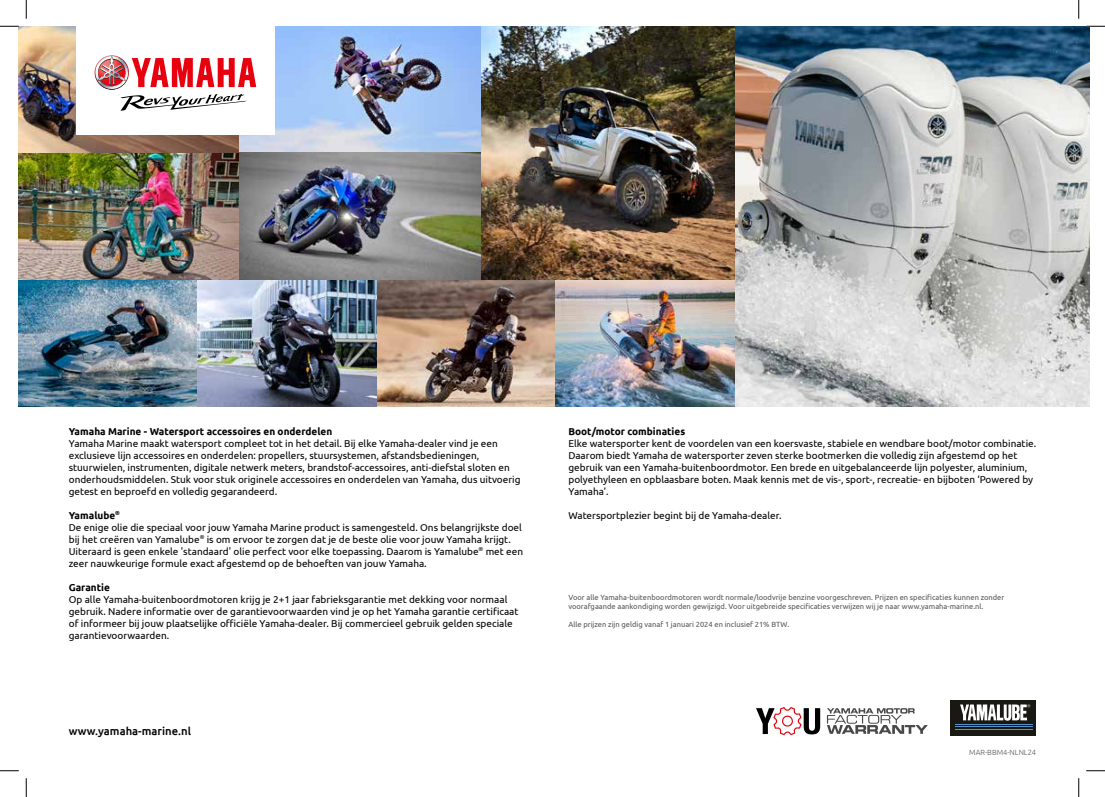
<style>
.page{position:relative;width:1105px;height:797px;background:#fff}
.page>*{position:absolute;margin:0;border:0;box-sizing:border-box;transform-origin:0 0}
.t1{font:500 11.25px "Ubuntu";color:#000}
.t2{font:10px/12px "Ubuntu";color:#000}
.t3{font:700 10px "Ubuntu";color:#000}
.t4{font:7.5px/9px "Ubuntu";color:#575756}
.t5{font:300 7.5px "Ubuntu";color:#575756}
.s1{font-weight:700}
</style>
<div class="page">
<svg style="left:756px;top:707px;width:64px;height:28px"></svg>
<svg style="left:827px;top:708px;width:101px;height:25px"></svg>
<img style="left:198px;top:279px;width:536px;height:127px">
<img style="left:19px;top:279px;width:179px;height:127px">
<img style="left:734px;top:26px;width:355px;height:380px">
<img style="left:19px;top:153px;width:220px;height:126px">
<img style="left:19px;top:26px;width:220px;height:127px">
<img style="left:239px;top:26px;width:242px;height:253px">
<img style="left:481px;top:26px;width:253px;height:253px">
<div style="left:76px;top:26px;width:198px;height:109px;background:#fff"></div>
<svg style="left:95px;top:56px;width:161px;height:55px"></svg>
<div style="left:950px;top:699px;width:86px;height:36px;background:#191812"></div>
<hr style="left:955px;top:723px;width:77px;height:1px;background:#5990c9">
<hr style="left:955px;top:726px;width:77px;height:1px;background:#5990c9">
<hr style="left:955px;top:729px;width:77px;height:1px;background:#5990c9">
<svg style="left:960px;top:704px;width:70px;height:16px"></svg>
<svg style="left:0;top:25px;width:19px;height:2px"></svg>
<svg style="left:1086px;top:25px;width:19px;height:2px"></svg>
<svg style="left:0;top:770px;width:19px;height:1px"></svg>
<svg style="left:1086px;top:770px;width:19px;height:1px"></svg>
<svg style="left:25px;top:0;width:2px;height:19px"></svg>
<svg style="left:25px;top:778px;width:2px;height:19px"></svg>
<svg style="left:1078px;top:0;width:1px;height:19px"></svg>
<svg style="left:1078px;top:778px;width:1px;height:19px"></svg>
<p class="t3" style="left:69px;top:425px;width:265px">Yamaha Marine - Watersport accessoires en onderdelen</p>
<p class="t2" style="left:69px;top:437px;width:453px">Yamaha Marine maakt watersport compleet tot in het detail. Bij elke Yamaha-dealer vind je een exclusieve lijn accessoires en onderdelen: propellers, stuursystemen, afstandsbedieningen, stuurwielen, instrumenten, digitale netwerk meters, brandstof-accessoires, anti-diefstal sloten en onderhoudsmiddelen. Stuk voor stuk originele accessoires en onderdelen van Yamaha, dus uitvoerig getest en beproefd en volledig gegarandeerd.</p>
<p class="t2" style="left:69px;top:509px;width:456px"><span class="s1">Yamalube</span><sup>®<br></sup>De enige olie die speciaal voor jouw Yamaha Marine product is samengesteld. Ons belangrijkste doel bij het creëren van Yamalube<sup>®</sup> is om ervoor te zorgen dat je de beste olie voor jouw Yamaha krijgt.<br>Uiteraard is geen enkele 'standaard' olie perfect voor elke toepassing. Daarom is Yamalube<sup>®</sup> met een zeer nauwkeurige formule exact afgestemd op de behoeften van jouw Yamaha.</p>
<p class="t3" style="left:69px;top:581px;width:43px">Garantie</p>
<p class="t2" style="left:69px;top:593px;width:451px">Op alle Yamaha-buitenboordmotoren krijg je 2+1 jaar fabrieksgarantie met dekking voor normaal gebruik. Nadere informatie over de garantievoorwaarden vind je op het Yamaha garantie certificaat of informeer bij jouw plaatselijke officiële Yamaha-dealer. Bij commercieel gebruik gelden speciale garantievoorwaarden.</p>
<p class="t1" style="left:69px;top:724px;width:124px">www.yamaha-marine.nl</p>
<p class="t3" style="left:568px;top:425px;width:118px">Boot/motor combinaties</p>
<p class="t2" style="left:568px;top:437px;width:469px">Elke watersporter kent de voordelen van een koersvaste, stabiele en wendbare boot/motor combinatie.<br>Daarom biedt Yamaha de watersporter zeven sterke bootmerken die volledig zijn afgestemd op het gebruik van een Yamaha-buitenboordmotor. Een brede en uitgebalanceerde lijn polyester, aluminium, polyethyleen en opblaasbare boten. Maak kennis met de vis-, sport-, recreatie- en bijboten ‘Powered by Yamaha’.</p>
<p class="t2" style="left:568px;top:509px;width:215px">Watersportplezier begint bij de Yamaha-dealer.</p>
<p class="t4" style="left:568px;top:593px;width:437px">Voor alle Yamaha-buitenboordmotoren wordt normale/loodvrije benzine voorgeschreven. Prijzen en specificaties kunnen zonder voorafgaande aankondiging worden gewijzigd. Voor uitgebreide specificaties verwijzen wij je naar www.yamaha-marine.nl.</p>
<p class="t4" style="left:568px;top:620px;width:222px">Alle prijzen zijn geldig vanaf 1 januari 2024 en inclusief 21% BTW.</p>
<p class="t5" style="left:969px;top:748px;width:68px">MAR-BBM4-NLNL24</p>
</div>
